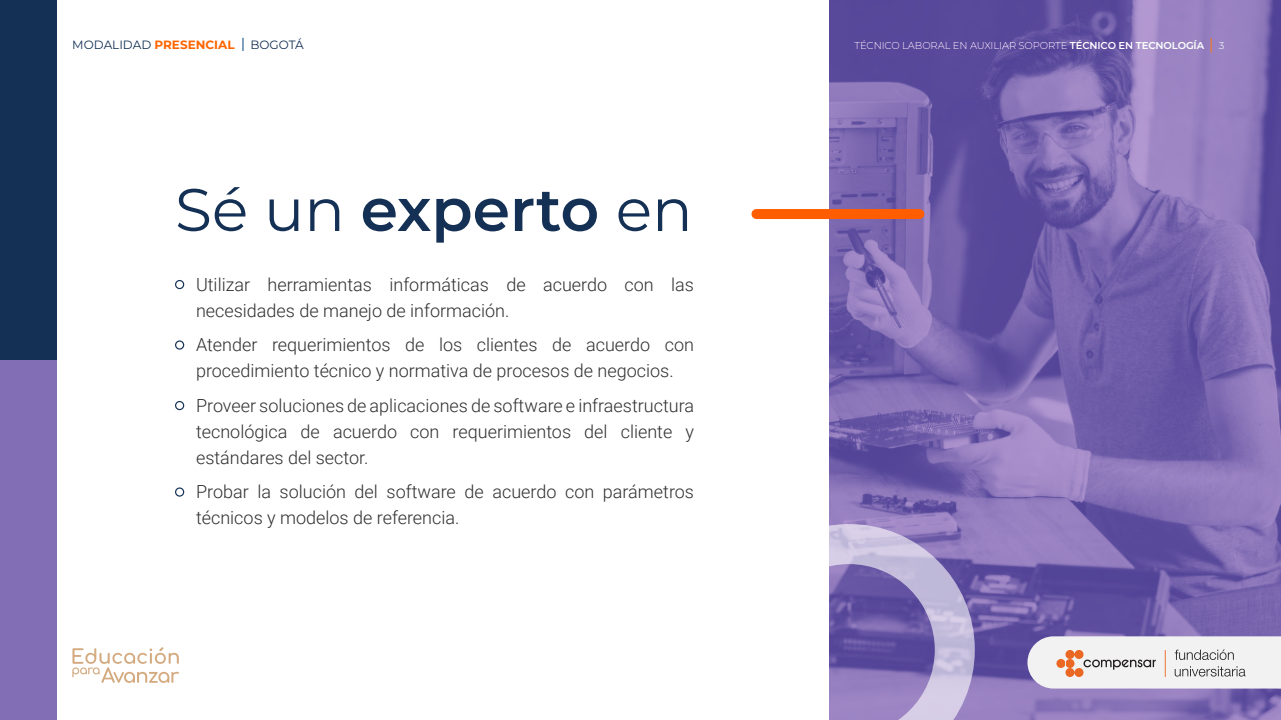
<style>
.page{position:relative;width:1281px;height:720px;background:#fff}
.page>*{position:absolute;margin:0;border:0;box-sizing:border-box;transform-origin:0 0}
.t1{font:600 60px "Montserrat";color:#143155}
.t2{font:300 18px/26px "Roboto";color:#2f2f2f}
.t3{font:700 12px "Montserrat";color:#f60}
.t4{font:12px "Montserrat";color:#143155}
.t5{font:300 10px "Montserrat";letter-spacing:-.01em;color:#fff}
.s1{font-weight:400;color:#143155}
.s2{font-weight:600}
.s3{font-weight:400}
</style>
<div class="page">
<div style="left:0;top:0;width:57px;height:720px;background:#826eb4"></div>
<div style="left:0;top:0;width:57px;height:360px;background:#143155"></div>
<svg style="left:243px;top:38px;width:1px;height:13px"></svg>
<img style="left:829px;top:0;width:451px;height:720px">
<svg style="left:1027px;top:636px;width:253px;height:53px"></svg>
<svg style="left:72px;top:647px;width:107px;height:36px"></svg>
<div style="left:175px;top:280px;width:9px;height:9px;border:1px solid #143155;border-radius:50%"></div>
<div style="left:175px;top:340px;width:9px;height:10px;border:1px solid #143155;border-radius:50%"></div>
<div style="left:175px;top:401px;width:9px;height:9px;border:1px solid #143155;border-radius:50%"></div>
<div style="left:175px;top:487px;width:9px;height:10px;border:1px solid #143155;border-radius:50%"></div>
<div style="left:756px;top:209px;width:163px;height:10px;background:#ff5d00"></div>
<svg style="left:829px;top:524px;width:145px;height:196px;background:#9586bf"></svg>
<p class="t3" style="left:72px;top:36px;width:164px"><span class="s1">MODALIDAD</span> PRESENCIAL</p>
<p class="t4" style="left:250px;top:36px;width:55px">BOGOTÁ</p>
<p class="t5" style="left:854px;top:39px;width:351px">TÉCNICO LABORAL EN AUXILIAR SOPORTE <span class="s2">TÉCNICO EN TECNOLOGÍA</span></p>
<p class="t5" style="left:1218px;top:39px;width:7px">3</p>
<p class="t5" style="left:1218px;top:36px;width:7px">3</p>
<h1 class="t1" style="left:175px;top:170px;width:519px"><span class="s3">Sé un</span> experto <span class="s3">en</span></h1>
<p class="t2" style="left:196px;top:271px;width:499px">Utilizar herramientas informáticas de acuerdo con las necesidades de manejo de información.</p>
<p class="t2" style="left:196px;top:331px;width:499px">Atender requerimientos de los clientes de acuerdo con procedimiento técnico y normativa de procesos de negocios.</p>
<p class="t2" style="left:196px;top:392px;width:499px;text-align:justify">Proveer soluciones de aplicaciones de software e infraestructura tecnológica de acuerdo con requerimientos del cliente y estándares del sector.</p>
<p class="t2" style="left:196px;top:478px;width:499px">Probar la solución del software de acuerdo con parámetros técnicos y modelos de referencia.</p>
</div>
